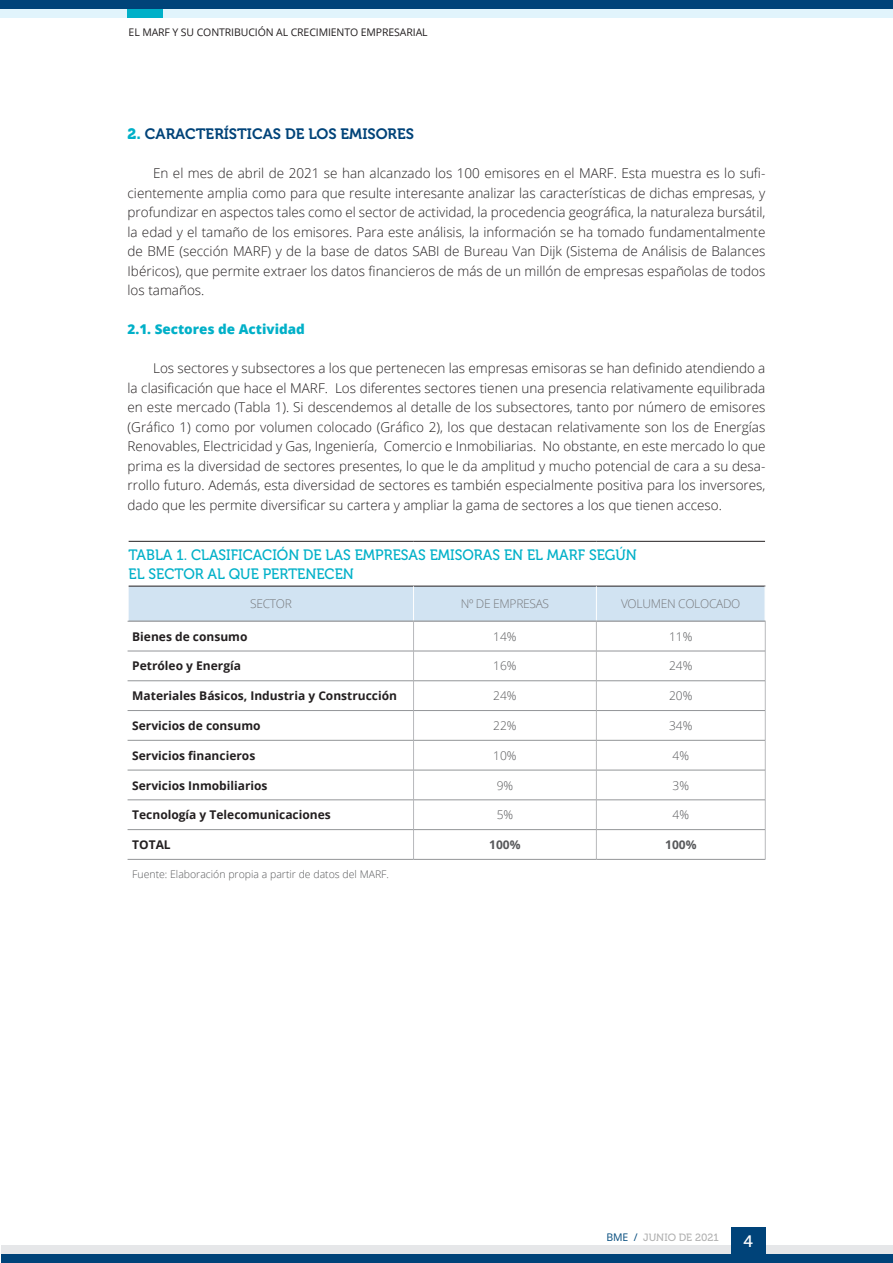
<style>
.page{position:relative;width:893px;height:1263px;background:#fff}
.page>*{position:absolute;margin:0;border:0;box-sizing:border-box;transform-origin:0 0}
.t1{font:16.5px "Museo 500";color:#fff}
._01_Titular{font:15px/19.5px "Museo 500";color:#00b0c8;scale:.96 1}
.Texto_noticia{font:15px "Museo 700";color:#004379}
.Texto_noticia-2{font:300 13.5px/19.5px "Open Sans";color:#231f20;text-align:justify}
.Texto_noticia-3{font:800 13.5px "Open Sans";color:#00b0c8}
.t2{font:700 12px "Open Sans";color:#231f20}
.t3{font:300 12px "Open Sans";color:#57585a}
.t4{font:300 12px "Open Sans";letter-spacing:-.025em;color:#76787b}
.t5{font:700 12px "Open Sans";color:#57585a}
.t6{font:300 10.5px "Open Sans";color:#57585a}
.t7{font:10.5px "Open Sans";letter-spacing:-.01em;color:#231f20}
.t8{font:10.5px "Museo 500";color:#b2b2b2}
.s1{font-family:"Museo 900";color:#00b0c8}
.s2{font-family:"Open Sans";color:#034b7d}
</style>
<div class="page">
<hr style="left:129px;top:541px;width:285px;height:1px;background:#231f20">
<hr style="left:414px;top:541px;width:182px;height:1px;background:#231f20">
<hr style="left:596px;top:541px;width:169px;height:1px;background:#231f20">
<svg style="left:129px;top:586px;width:637px;height:273px"></svg>
<hr style="left:128px;top:621px;width:286px;height:1px;background:#939598">
<hr style="left:414px;top:621px;width:182px;height:1px;background:#939598">
<hr style="left:596px;top:621px;width:169px;height:1px;background:#939598">
<hr style="left:128px;top:651px;width:286px;height:1px;background:#939598">
<hr style="left:414px;top:651px;width:182px;height:1px;background:#939598">
<hr style="left:596px;top:651px;width:169px;height:1px;background:#939598">
<hr style="left:128px;top:680px;width:286px;height:1px;background:#939598">
<hr style="left:414px;top:680px;width:182px;height:1px;background:#939598">
<hr style="left:596px;top:680px;width:169px;height:1px;background:#939598">
<hr style="left:128px;top:710px;width:286px;height:1px;background:#939598">
<hr style="left:414px;top:710px;width:182px;height:1px;background:#939598">
<hr style="left:596px;top:710px;width:169px;height:1px;background:#939598">
<hr style="left:128px;top:740px;width:286px;height:1px;background:#939598">
<hr style="left:414px;top:740px;width:182px;height:1px;background:#939598">
<hr style="left:596px;top:740px;width:169px;height:1px;background:#939598">
<hr style="left:128px;top:770px;width:286px;height:1px;background:#939598">
<hr style="left:414px;top:770px;width:182px;height:1px;background:#939598">
<hr style="left:596px;top:770px;width:169px;height:1px;background:#939598">
<hr style="left:128px;top:799px;width:286px;height:1px;background:#939598">
<hr style="left:414px;top:799px;width:182px;height:1px;background:#939598">
<hr style="left:596px;top:799px;width:169px;height:1px;background:#939598">
<hr style="left:128px;top:829px;width:286px;height:1px;background:#939598">
<hr style="left:414px;top:829px;width:182px;height:1px;background:#939598">
<hr style="left:596px;top:829px;width:169px;height:1px;background:#939598">
<hr style="left:128px;top:859px;width:286px;height:1px;background:#939598">
<hr style="left:414px;top:859px;width:182px;height:1px;background:#939598">
<hr style="left:596px;top:859px;width:169px;height:1px;background:#939598">
<div style="left:0;top:0;width:893px;height:9px;background:#004379"></div>
<div style="left:0;top:9px;width:893px;height:8px;background:#e1f4fc"></div>
<div style="left:128px;top:9px;width:35px;height:8px;background:#00b0c8"></div>
<div style="left:1px;top:1254px;width:892px;height:9px;background:#004379"></div>
<div style="left:1px;top:1245px;width:892px;height:9px;background:#e6e7e9"></div>
<div style="left:731px;top:1228px;width:34px;height:35px;background:#004379"></div>
<p class="t7" style="left:129px;top:25px;width:301px">EL MARF Y SU CONTRIBUCIÓN AL CRECIMIENTO EMPRESARIAL</p>
<p class="Texto_noticia" style="left:128px;top:126px;width:288px"><span class="s1">2.</span> CARACTERÍSTICAS DE LOS EMISORES</p>
<p class="Texto_noticia-2" style="left:128px;top:163px;width:639px;text-indent:26px">En el mes de abril de 2021 se han alcanzado los 100 emisores en el MARF. Esta muestra es lo sufi&shy;cientemente amplia como para que resulte interesante analizar las características de dichas empresas, y profundizar en aspectos tales como el sector de actividad, la procedencia geográfica, la naturaleza bursátil, la edad y el tamaño de los emisores. Para este análisis, la información se ha tomado fundamentalmente de BME (sección MARF) y de la base de datos SABI de Bureau Van Dijk (Sistema de Análisis de Balances Ibéricos), que permite extraer los datos financieros de más de un millón de empresas españolas de todos los tamaños.</p>
<p class="Texto_noticia-3" style="left:128px;top:319px;width:179px">2.1. Sectores de Actividad</p>
<p class="Texto_noticia-2" style="left:128px;top:358px;width:639px;text-indent:26px">Los sectores y subsectores a los que pertenecen las empresas emisoras se han definido atendiendo a la clasificación que hace el MARF. Los diferentes sectores tienen una presencia relativamente equilibrada en este mercado (Tabla 1). Si descendemos al detalle de los subsectores, tanto por número de emisores (Gráfico 1) como por volumen colocado (Gráfico 2), los que destacan relativamente son los de Energías Renovables, Electricidad y Gas, Ingeniería, Comercio e Inmobiliarias. No obstante, en este mercado lo que prima es la diversidad de sectores presentes, lo que le da amplitud y mucho potencial de cara a su desa&shy;rrollo futuro. Además, esta diversidad de sectores es también especialmente positiva para los inversores, dado que les permite diversificar su cartera y ampliar la gama de sectores a los que tienen acceso.</p>
<p class="_01_Titular" style="left:129px;top:545px;width:531px">TABLA 1. CLASIFICACIÓN DE LAS EMPRESAS EMISORAS EN EL MARF SEGÚN<br>EL SECTOR AL QUE PERTENECEN</p>
<p class="t4" style="left:250px;top:596px;width:43px">SECTOR</p>
<p class="t4" style="left:461px;top:596px;width:90px">Nº DE EMPRESAS</p>
<p class="t4" style="left:621px;top:596px;width:121px">VOLUMEN COLOCADO</p>
<p class="t2" style="left:132px;top:628px;width:117px">Bienes de consumo</p>
<p class="t3" style="left:493px;top:628px;width:25px">14%</p>
<p class="t3" style="left:669px;top:628px;width:25px">11%</p>
<p class="t2" style="left:132px;top:658px;width:110px">Petróleo y Energía</p>
<p class="t3" style="left:493px;top:658px;width:25px">16%</p>
<p class="t3" style="left:669px;top:658px;width:25px">24%</p>
<p class="t2" style="left:132px;top:687px;width:266px">Materiales Básicos, Industria y Construcción</p>
<p class="t3" style="left:493px;top:688px;width:25px">24%</p>
<p class="t3" style="left:669px;top:688px;width:25px">20%</p>
<p class="t2" style="left:132px;top:717px;width:130px">Servicios de consumo</p>
<p class="t3" style="left:493px;top:717px;width:25px">22%</p>
<p class="t3" style="left:669px;top:717px;width:25px">34%</p>
<p class="t2" style="left:132px;top:747px;width:125px">Servicios financieros</p>
<p class="t3" style="left:493px;top:747px;width:25px">10%</p>
<p class="t3" style="left:673px;top:747px;width:18px">4%</p>
<p class="t2" style="left:132px;top:777px;width:137px">Servicios Inmobiliarios</p>
<p class="t3" style="left:497px;top:777px;width:18px">9%</p>
<p class="t3" style="left:673px;top:777px;width:18px">3%</p>
<p class="t2" style="left:132px;top:806px;width:200px">Tecnología y Telecomunicaciones</p>
<p class="t3" style="left:497px;top:807px;width:18px">5%</p>
<p class="t3" style="left:673px;top:807px;width:18px">4%</p>
<p class="t2" style="left:132px;top:836px;width:40px">TOTAL</p>
<p class="t5" style="left:489px;top:836px;width:33px">100%</p>
<p class="t5" style="left:665px;top:836px;width:33px">100%</p>
<p class="t6" style="left:132px;top:867px;width:258px">Fuente: Elaboración propia a partir de datos del MARF.</p>
<p class="t8" style="left:606px;top:1231px;width:114px"><span class="s2">BME /</span> JUNIO DE 2021</p>
<p class="t1" style="left:744px;top:1232px;width:11px">4</p>
</div>
